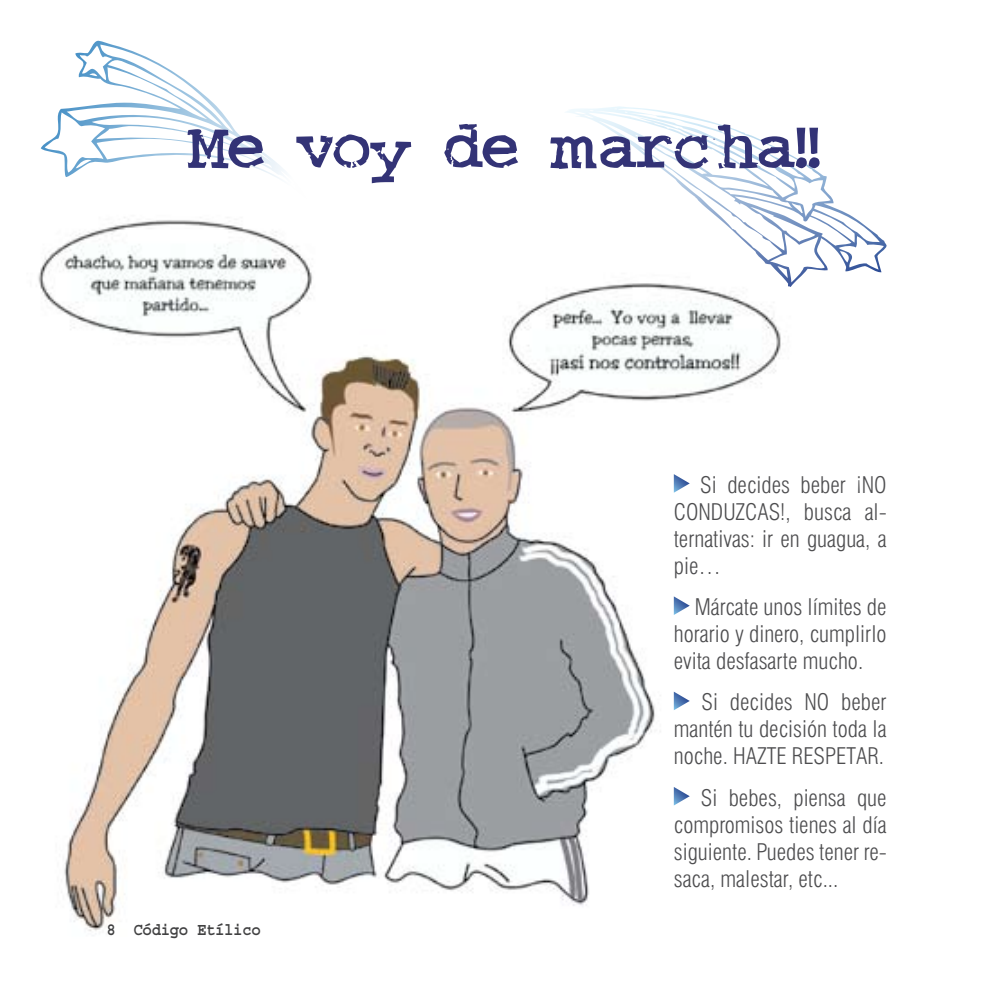
<style>
.page{position:relative;width:993px;height:993px;background:#fff}
.page>*{position:absolute;margin:0;border:0;box-sizing:border-box;transform-origin:0 0}
.t1{font:75px "Crud Font";color:#333376}
.t2{font:300 condensed 22.5px/27px "Swiss 721 BT";color:#4d4d4f;text-align:justify}
.t3{font:700 17.5px "Courier";letter-spacing:-.025em;color:#414142;scale:.9 1}
</style>
<div class="page">
<img style="left:38px;top:217px;width:743px;height:714px">
<svg style="left:673px;top:474px;width:16px;height:18px"></svg>
<svg style="left:673px;top:596px;width:16px;height:18px"></svg>
<svg style="left:673px;top:691px;width:16px;height:19px"></svg>
<svg style="left:673px;top:786px;width:16px;height:19px"></svg>
<svg style="left:564px;top:106px;width:322px;height:181px"></svg>
<svg style="left:41px;top:40px;width:243px;height:139px"></svg>
<h1 class="t1" style="left:187px;top:106px;width:635px">Me voy de marcha!!</h1>
<p class="t3" style="left:106px;top:920px;width:173px">8 Código Etílico</p>
<p class="t2" style="left:673px;top:471px;width:214px;text-indent:26px">Si decides beber ¡NO CONDUZCAS!, busca al&shy;ternativas: ir en guagua, a pie…</p>
<p class="t2" style="left:673px;top:593px;width:214px;text-indent:21px">Márcate unos límites de horario y dinero, cumplirlo evita desfasarte mucho.</p>
<p class="t2" style="left:673px;top:688px;width:214px;text-indent:28px">Si decides NO beber mantén tu decisión toda la noche. HAZTE RESPETAR.</p>
<p class="t2" style="left:673px;top:783px;width:214px;text-indent:27px">Si bebes, piensa que compromisos tienes al día siguiente. Puedes tener re&shy;saca, malestar, etc...</p>
</div>
